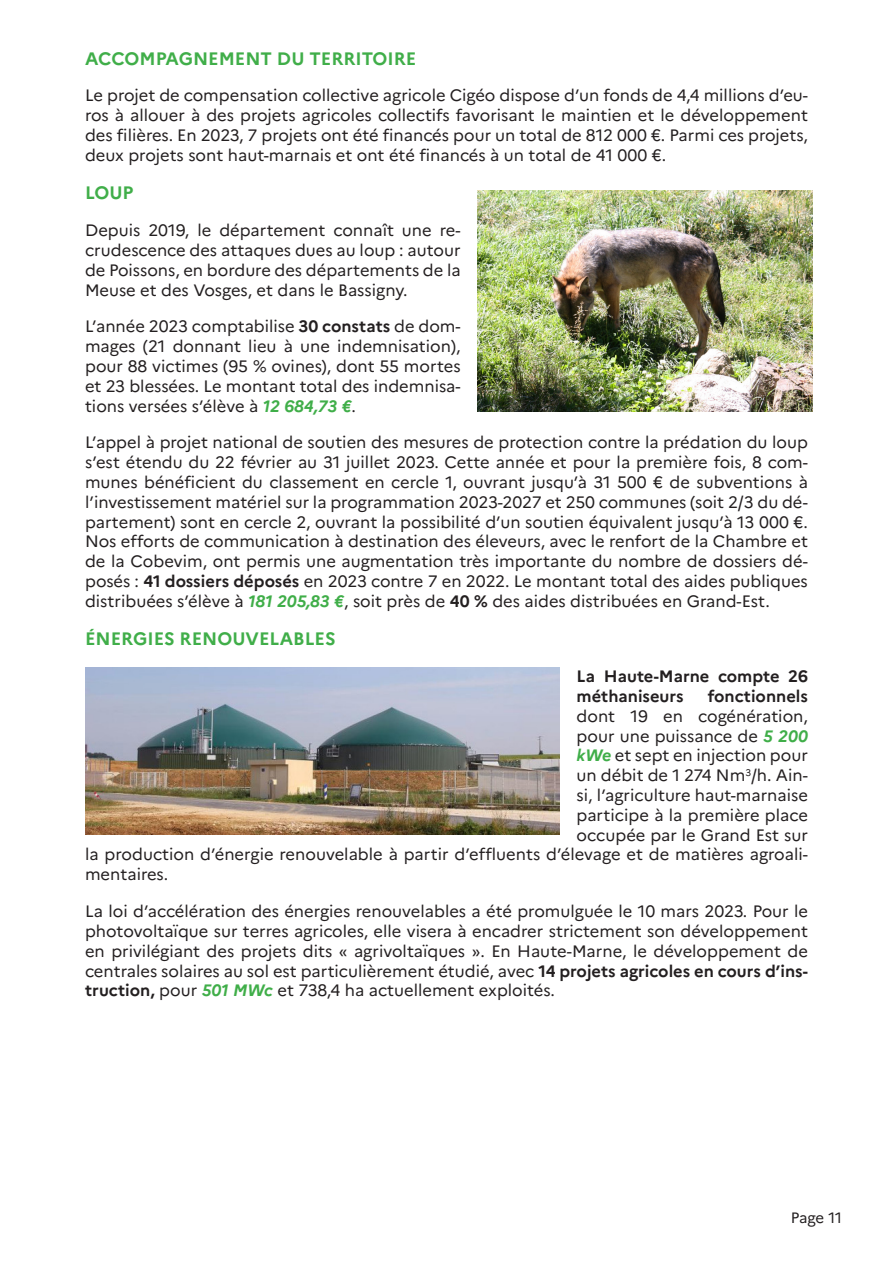
<style>
.page{position:relative;width:893px;height:1263px;background:#fff}
.page>*{position:absolute;margin:0;border:0;box-sizing:border-box;transform-origin:0 0}
.SEA_Titre_2{font:700 18px "Marianne";color:#40ae49}
.Texte_0{font:16.5px/19.8px "Marianne";color:#231f20;text-align:justify}
.Texte_0-2{font:700 16.5px/19.8px "Marianne";color:#231f20}
.t1{font:15px "Marianne";letter-spacing:-.02em;color:#231f20}
.s1{font-weight:700}
.s2{font-weight:700;font-style:italic;color:#40ae49}
</style>
<div class="page">
<img style="left:478px;top:190px;width:334px;height:221px">
<img style="left:85px;top:668px;width:475px;height:166px">
<p class="SEA_Titre_2" style="left:85px;top:47px;width:333px">ACCOMPAGNEMENT DU TERRITOIRE</p>
<p class="Texte_0" style="left:85px;top:86px;width:724px">Le projet de compensation collective agricole Cigéo dispose d’un fonds de 4,4 millions d’eu&shy;ros à allouer à des projets agricoles collectifs favorisant le maintien et le développement des filières. En 2023, 7 projets ont été financés pour un total de 812 000 €. Parmi ces projets, deux projets sont haut-marnais et ont été financés à un total de 41 000 €.</p>
<p class="SEA_Titre_2" style="left:85px;top:182px;width:50px">LOUP</p>
<p class="Texte_0" style="left:85px;top:220px;width:377px">Depuis 2019, le département connaît une re&shy;crudescence des attaques dues au loup : autour de Poissons, en bordure des départements de la Meuse et des Vosges, et dans le Bassigny.</p>
<p class="Texte_0" style="left:85px;top:317px;width:377px">L’année 2023 comptabilise <span class="s1">30 constats</span> de dom&shy;mages (21 donnant lieu à une indemnisation), pour 88 victimes (95 % ovines), dont 55 mortes et 23 blessées. Le montant total des indemnisa&shy;tions versées s’élève à <span class="s2">12 684,73 €</span>.</p>
<p class="Texte_0" style="left:85px;top:433px;width:724px">L’appel à projet national de soutien des mesures de protection contre la prédation du loup s’est étendu du 22 février au 31 juillet 2023. Cette année et pour la première fois, 8 com&shy;munes bénéficient du classement en cercle 1, ouvrant jusqu’à 31 500 € de subventions à l’investissement matériel sur la programmation 2023-2027 et 250 communes (soit 2/3 du dé&shy;partement) sont en cercle 2, ouvrant la possibilité d’un soutien équivalent jusqu’à 13 000 €.<br>Nos efforts de communication à destination des éleveurs, avec le renfort de la Chambre et de la Cobevim, ont permis une augmentation très importante du nombre de dossiers dé&shy;posés : <span class="s1">41 dossiers déposés</span> en 2023 contre 7 en 2022. Le montant total des aides publiques distribuées s’élève à <span class="s2">181 205,83 €</span>, soit près de <span class="s1">40 %</span> des aides distribuées en Grand-Est.</p>
<p class="SEA_Titre_2" style="left:85px;top:628px;width:252px">ÉNERGIES RENOUVELABLES</p>
<p class="Texte_0-2" style="left:577px;top:666px;width:233px">La Haute-Marne compte 26 méthaniseurs</p>
<p class="Texte_0-2" style="left:708px;top:686px;width:102px">fonctionnels</p>
<p class="Texte_0" style="left:577px;top:706px;width:233px">dont 19 en cogénération,</p>
<p class="Texte_0" style="left:577px;top:726px;width:233px">pour une puissance de <span class="s2">5 200</span></p>
<p class="Texte_0" style="left:577px;top:746px;width:233px"><span class="s2">kWe</span> et sept en injection pour</p>
<p class="Texte_0" style="left:577px;top:765px;width:233px">un débit de 1 274 Nm<sup>3</sup>/h. Ain-</p>
<p class="Texte_0" style="left:577px;top:785px;width:233px">si, l’agriculture haut-marnaise</p>
<p class="Texte_0" style="left:577px;top:805px;width:233px">participe à la première place</p>
<p class="Texte_0" style="left:577px;top:825px;width:233px">occupée par le Grand Est sur</p>
<p class="Texte_0" style="left:85px;top:845px;width:724px">la production d’énergie renouvelable à partir d’effluents d’élevage et de matières agroali-</p>
<p class="Texte_0" style="left:85px;top:864px;width:85px">mentaires.</p>
<p class="Texte_0" style="left:85px;top:901px;width:724px">La loi d’accélération des énergies renouvelables a été promulguée le 10 mars 2023. Pour le photovoltaïque sur terres agricoles, elle visera à encadrer strictement son développement en privilégiant des projets dits « agrivoltaïques ». En Haute-Marne, le développement de centrales solaires au sol est particulièrement étudié, avec <span class="s1">14 projets agricoles en cours d’ins&shy;truction,</span> pour <span class="s2">501 MWc</span> et 738,4 ha actuellement exploités.</p>
<p class="t1" style="left:791px;top:1209px;width:53px">Page 11</p>
</div>
